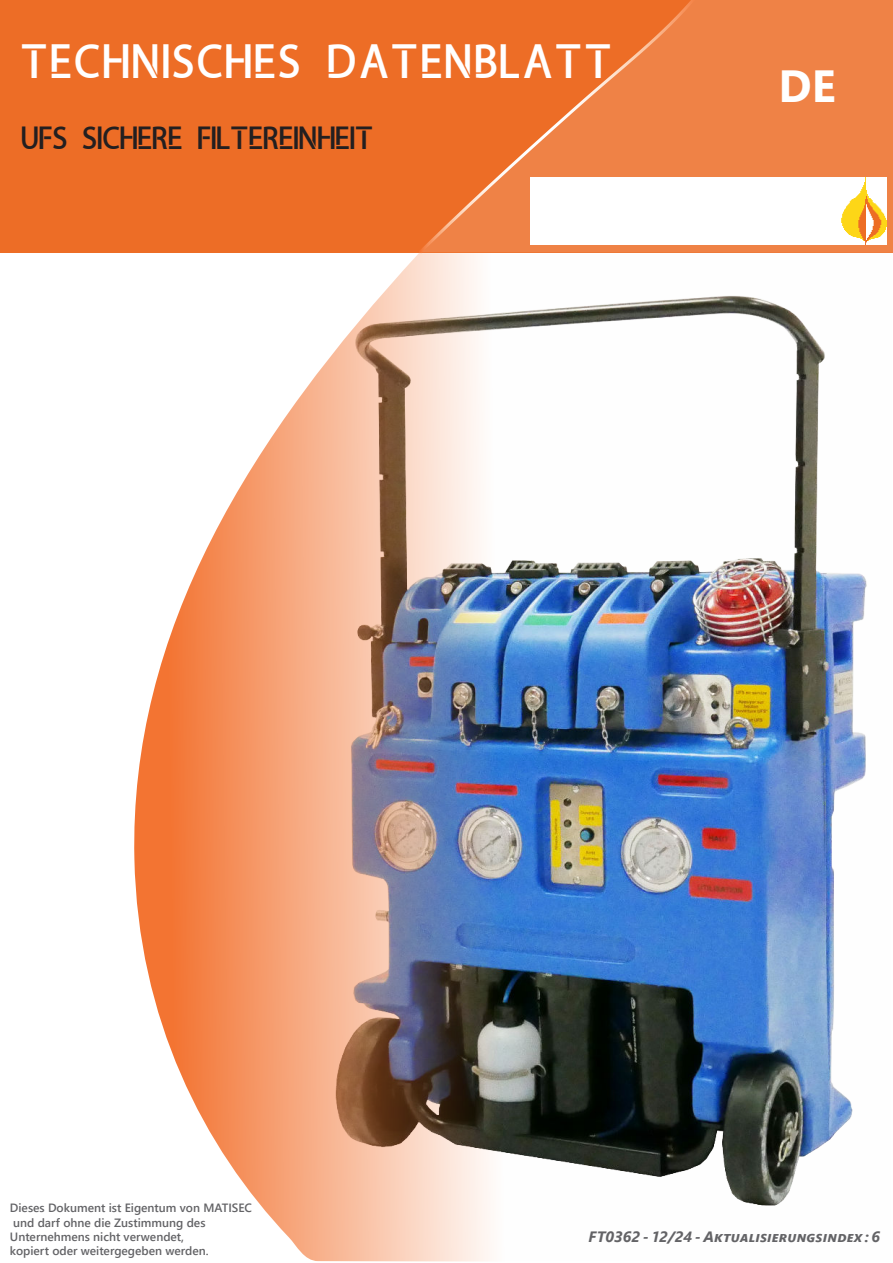
<style>
.page{position:relative;width:893px;height:1263px;background:#fff}
.page>*{position:absolute;margin:0;border:0;box-sizing:border-box;transform-origin:0 0}
.t1{font:45px "amaliamutia";letter-spacing:.05em;color:#fff}
.t2{font:700 45px "Segoe UI";color:#fff}
.t3{font:30px "amaliamutia";color:#231f20}
.t4{font:italic 700 15px "Segoe UI";color:#636366}
.t5{font:600 12px/14.4px "Segoe UI";color:#636366}
</style>
<div class="page">
<div style="left:0;top:0;width:893px;height:253px;background:#ed6d26"></div>
<div style="left:705px;top:0;width:188px;height:253px;background:#ef8246"></div>
<svg style="left:420px;top:0;width:285px;height:253px"></svg>
<div style="left:530px;top:177px;width:357px;height:67px;background:#fff"></div>
<img style="left:134px;top:253px;width:733px;height:1009px">
<h1 class="t1" style="left:22px;top:36px;width:593px">TECHNISCHES DATENBLATT</h1>
<h2 class="t3" style="left:22px;top:121px;width:354px">UFS SICHERE FILTEREINHEIT</h2>
<h1 class="t2" style="left:778px;top:68px;width:59px">DE</h1>
<p class="t5" style="left:10px;top:1202px;width:244px">Dieses Dokument ist Eigentum von MATISEC und darf ohne die Zustimmung des Unternehmens nicht verwendet,<br>kopiert oder weitergegeben werden.</p>
<p class="t4" style="left:588px;top:1222px;width:293px">FT0362 - 12/24 - Aktualisierungsindex : 6</p>
</div>
